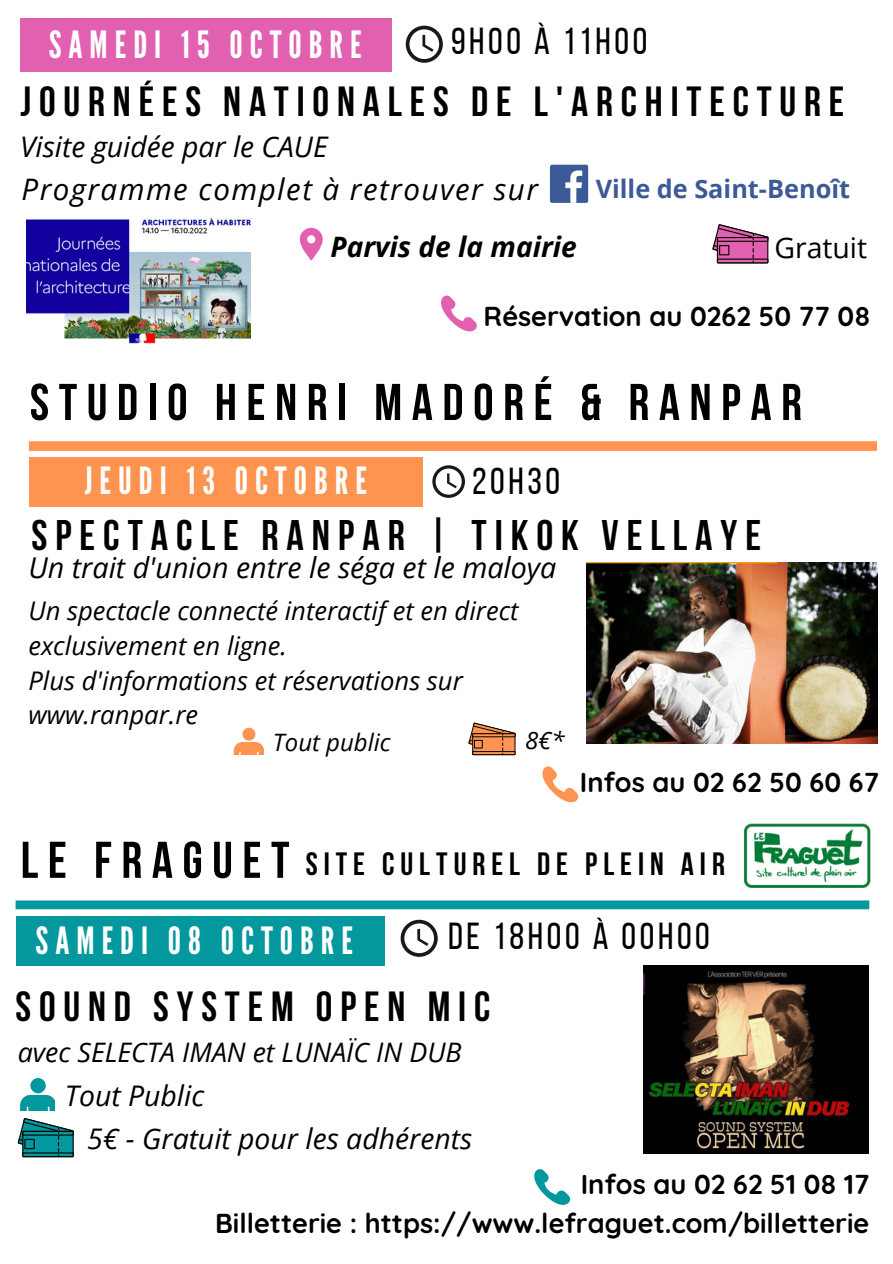
<style>
.page{position:relative;width:893px;height:1264px;background:#fff}
.page>*{position:absolute;margin:0;border:0;box-sizing:border-box;transform-origin:0 0}
.t1{font:700 51.6px "Bebas Neue";letter-spacing:.185em;color:#000}
.t2{font:700 42.6px "Bebas Neue";letter-spacing:.185em;color:#000}
.t3{font:700 42px "Bebas Neue";letter-spacing:.185em;color:#000}
.t4{font:37.5px "League Gothic";letter-spacing:.185em;color:#fff}
.t5{font:37.5px "Bebas Neue";letter-spacing:.095em;color:#000}
.t6{font:700 32.1px "Bebas Neue";letter-spacing:.185em;color:#000}
.t7{font:italic 29.55px "Open Sans";letter-spacing:.05em;color:#000}
.t8{font:italic 28.65px "Open Sans";color:#000}
.t9{font:italic 28.35px "Open Sans";color:#000}
.t10{font:28.35px "Open Sans";color:#000}
.t11{font:italic 700 28.05px "Open Sans";color:#000}
.t12{font:700 27.3px "Quicksand";color:#000}
.t13{font:italic 26.85px "Open Sans";color:#000}
.t14{font:italic 25.65px/34.8px "Open Sans";color:#000}
.t15{font:700 25.35px "Open Sans";color:#3d5a98}
.t16{font:italic 24px "Open Sans";color:#000}
.s1{font-size:51.6px}
</style>
<div class="page">
<div style="left:16px;top:900px;width:853px;height:9px;background:#03989e"></div>
<img style="left:743px;top:823px;width:128px;height:65px">
<div style="left:16px;top:916px;width:369px;height:49px;background:#03989e"></div>
<svg style="left:400px;top:919px;width:37px;height:37px"></svg>
<div style="left:30px;top:1077px;width:16px;height:16px;background:#03989e;border-radius:50%"></div>
<svg style="left:20px;top:1094px;width:35px;height:16px"></svg>
<svg style="left:534px;top:1169px;width:36px;height:36px"></svg>
<svg style="left:18px;top:1118px;width:56px;height:39px"></svg>
<img style="left:643px;top:965px;width:225px;height:188px">
<svg style="left:432px;top:465px;width:33px;height:33px"></svg>
<div style="left:242px;top:727px;width:13px;height:13px;background:#ff9350;border-radius:50%"></div>
<svg style="left:234px;top:742px;width:30px;height:12px"></svg>
<svg style="left:542px;top:766px;width:36px;height:37px"></svg>
<div style="left:29px;top:441px;width:847px;height:9px;background:#ff9350"></div>
<div style="left:29px;top:457px;width:393px;height:50px;background:#ff9350"></div>
<svg style="left:468px;top:722px;width:47px;height:33px"></svg>
<img style="left:586px;top:562px;width:291px;height:181px">
<div style="left:21px;top:18px;width:370px;height:53px;background:#e161b0"></div>
<svg style="left:406px;top:26px;width:37px;height:37px"></svg>
<svg style="left:300px;top:228px;width:23px;height:33px"></svg>
<svg style="left:712px;top:224px;width:56px;height:39px"></svg>
<img style="left:26px;top:218px;width:224px;height:126px">
<div style="left:550px;top:165px;width:38px;height:38px;background:#3d5a98;border-radius:2px"></div>
<svg style="left:565px;top:170px;width:17px;height:33px"></svg>
<svg style="left:441px;top:295px;width:36px;height:37px"></svg>
<h3 class="t5" style="left:451px;top:26px;width:198px">9H00 À 11H00</h3>
<h3 class="t4" style="left:49px;top:23px;width:314px">SAMEDI 15 OCTOBRE</h3>
<h3 class="t3" style="left:21px;top:85px;width:825px">JOURNÉES NATIONALES DE L'ARCHITECTURE</h3>
<p class="t9" style="left:20px;top:127px;width:309px">Visite guidée par le CAUE</p>
<p class="t7" style="left:22px;top:168px;width:518px">Programme complet à retrouver sur</p>
<p class="t15" style="left:595px;top:170px;width:256px">Ville de Saint-Benoît</p>
<p class="t11" style="left:330px;top:227px;width:248px">Parvis de la mairie</p>
<p class="t10" style="left:774px;top:228px;width:94px">Gratuit</p>
<p class="t12" style="left:483px;top:299px;width:388px">Réservation au 0262 50 77 08</p>
<h1 class="t1" style="left:30px;top:381px;width:773px">STUDIO HENRI MADORÉ &amp; RANPAR</h1>
<h3 class="t4" style="left:85px;top:459px;width:283px">JEUDI 13 OCTOBRE</h3>
<h3 class="t5" style="left:472px;top:466px;width:89px">20H30</h3>
<h2 class="t2" style="left:31px;top:517px;width:731px">SPECTACLE RANPAR | TIKOK VELLAYE</h2>
<p class="t8" style="left:28px;top:547px;width:529px">Un trait d'union entre le séga et le maloya</p>
<p class="t14" style="left:28px;top:592px;width:491px">Un spectacle connecté interactif et en direct exclusivement en ligne.<br>Plus d'informations et réservations sur www.ranpar.re</p>
<p class="t16" style="left:525px;top:723px;width:41px">8€*</p>
<p class="t16" style="left:273px;top:725px;width:119px">Tout public</p>
<p class="t12" style="left:579px;top:764px;width:301px">Infos au 02 62 50 60 67</p>
<p class="t6" style="left:21px;top:850px;width:705px"><span class="s1">LE FRAGUET</span> SITE CULTUREL DE PLEIN AIR</p>
<h3 class="t4" style="left:36px;top:918px;width:319px">SAMEDI 08 OCTOBRE</h3>
<h3 class="t5" style="left:448px;top:920px;width:263px">DE 18H00 À 00H00</h3>
<h3 class="t3" style="left:16px;top:989px;width:476px">SOUND SYSTEM OPEN MIC</h3>
<p class="t13" style="left:18px;top:1033px;width:445px">avec SELECTA IMAN et LUNAÏC IN DUB</p>
<p class="t9" style="left:65px;top:1075px;width:141px">Tout Public</p>
<p class="t9" style="left:87px;top:1118px;width:386px">5€ - Gratuit pour les adhérents</p>
<p class="t12" style="left:580px;top:1166px;width:290px">Infos au 02 62 51 08 17</p>
<p class="t12" style="left:215px;top:1205px;width:655px">Billetterie : https://www.lefraguet.com/billetterie</p>
</div>
